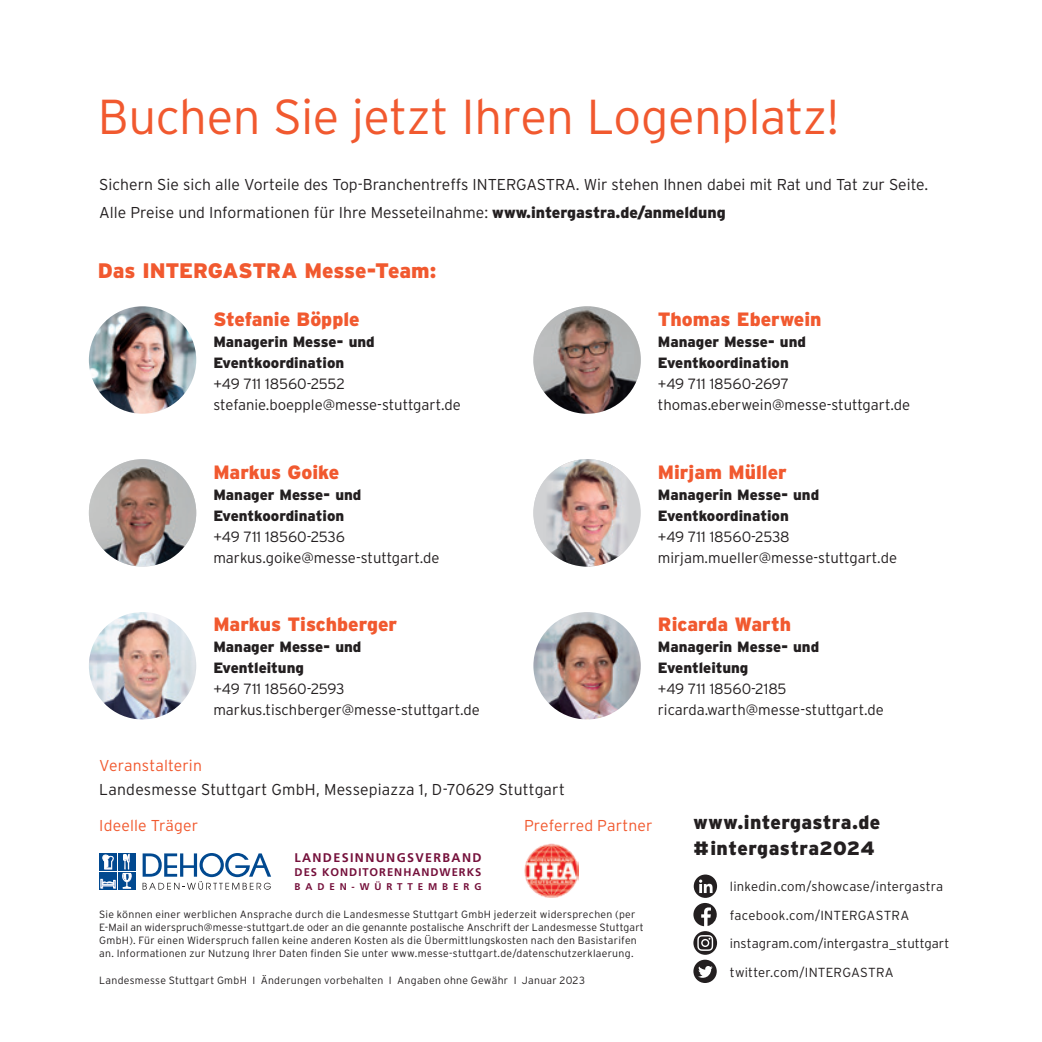
<style>
.page{position:relative;width:1042px;height:1042px;background:#fff}
.page>*{position:absolute;margin:0;border:0;box-sizing:border-box;transform-origin:0 0}
.Zwischenhead{font:300 49px "Interstate";letter-spacing:-.01em;color:#f1592f}
.Overhead{font:900 21px "Interstate";letter-spacing:-.005em;color:#f1592f}
.t1{font:900 19.25px "Interstate";color:#f1592f}
.t2{font:900 19.25px "Interstate";letter-spacing:.02em;color:#231f20}
.t3{font:300 15.75px/28px "Interstate";color:#231f20}
.t4{font:300 15.75px "Interstate";letter-spacing:.01em;color:#f1592f}
.t5{font:300 14.88px "Interstate";color:#231f20}
.t6{font:900 14.88px/21px "Interstate";color:#231f20}
.Copy{font:300 13.12px "Interstate";letter-spacing:.01em;color:#231f20}
.t7{font:700 12.6px "Frutiger LT Std";letter-spacing:.11em;color:#75103b}
.t8{font:700 11.2px "Frutiger LT Std";letter-spacing:.09em;color:#75103b}
.t9{font:300 10.5px/13.1px "Interstate";letter-spacing:.025em;color:#231f20}
.t10{font:700 9.8px "Frutiger LT Std";letter-spacing:.5em;color:#75103b}
.s1{font-weight:900}
</style>
<div class="page">
<img style="left:89px;top:612px;width:107px;height:107px;border-radius:54px">
<div style="left:99px;top:853px;width:18px;height:18px;background:#014990"></div>
<div style="left:118px;top:853px;width:18px;height:18px;background:#014990"></div>
<div style="left:99px;top:872px;width:18px;height:17px;background:#014990"></div>
<svg style="left:100px;top:879px;width:16px;height:10px"></svg>
<div style="left:118px;top:872px;width:18px;height:17px;background:#014990"></div>
<svg style="left:102px;top:854px;width:12px;height:16px"></svg>
<svg style="left:122px;top:854px;width:10px;height:34px"></svg>
<svg style="left:143px;top:853px;width:128px;height:37px"></svg>
<img style="left:525px;top:843px;width:53px;height:54px">
<img style="left:89px;top:306px;width:107px;height:108px;border-radius:54px">
<img style="left:533px;top:306px;width:108px;height:108px;border-radius:54px">
<div style="left:533px;top:459px;width:108px;height:107px;background:#d1d2d4;border-radius:50%"></div>
<img style="left:544px;top:459px;width:86px;height:107px">
<svg style="left:693px;top:959px;width:24px;height:24px"></svg>
<svg style="left:693px;top:931px;width:24px;height:24px"></svg>
<svg style="left:697px;top:935px;width:16px;height:16px"></svg>
<svg style="left:693px;top:874px;width:24px;height:52px"></svg>
<img style="left:89px;top:459px;width:107px;height:107px;border-radius:54px">
<img style="left:533px;top:612px;width:108px;height:107px;border-radius:54px">
<p class="Zwischenhead" style="left:98px;top:87px;width:743px">Buchen Sie jetzt Ihren Logenplatz!</p>
<p class="t3" style="left:99px;top:170px;width:830px">Sichern Sie sich alle Vorteile des Top-Branchentreffs INTERGASTRA. Wir stehen Ihnen dabei mit Rat und Tat zur Seite.<br>Alle Preise und Informationen für Ihre Messeteilnahme: <span class="s1">www.intergastra.de/anmeldung</span></p>
<p class="Overhead" style="left:98px;top:258px;width:340px">Das INTERGASTRA Messe-Team:</p>
<p class="t1" style="left:213px;top:307px;width:148px">Stefanie Böpple</p>
<p class="t6" style="left:213px;top:331px;width:163px">Managerin Messe- und<br>Eventkoordination</p>
<p class="t5" style="left:213px;top:374px;width:133px">+49 711 18560-2552</p>
<p class="t5" style="left:213px;top:395px;width:249px">stefanie.boepple@messe-stuttgart.de</p>
<p class="t1" style="left:213px;top:460px;width:127px">Markus Goike</p>
<p class="t6" style="left:213px;top:484px;width:150px">Manager Messe- und<br>Eventkoordination</p>
<p class="t5" style="left:213px;top:527px;width:133px">+49 711 18560-2536</p>
<p class="t5" style="left:213px;top:548px;width:228px">markus.goike@messe-stuttgart.de</p>
<p class="t1" style="left:213px;top:613px;width:185px">Markus Tischberger</p>
<p class="t6" style="left:213px;top:636px;width:150px">Manager Messe- und<br>Eventleitung</p>
<p class="t5" style="left:213px;top:680px;width:133px">+49 711 18560-2593</p>
<p class="t5" style="left:213px;top:701px;width:268px">markus.tischberger@messe-stuttgart.de</p>
<p class="t4" style="left:99px;top:756px;width:104px">Veranstalterin</p>
<p class="t3" style="left:99px;top:776px;width:467px">Landesmesse Stuttgart GmbH, Messepiazza 1, D-70629 Stuttgart</p>
<p class="t1" style="left:658px;top:307px;width:165px">Thomas Eberwein</p>
<p class="t6" style="left:658px;top:331px;width:150px">Manager Messe- und<br>Eventkoordination</p>
<p class="t5" style="left:658px;top:374px;width:133px">+49 711 18560-2697</p>
<p class="t5" style="left:658px;top:395px;width:254px">thomas.eberwein@messe-stuttgart.de</p>
<p class="t1" style="left:658px;top:460px;width:130px">Mirjam Müller</p>
<p class="t6" style="left:658px;top:484px;width:163px">Managerin Messe- und<br>Eventkoordination</p>
<p class="t5" style="left:658px;top:527px;width:133px">+49 711 18560-2538</p>
<p class="t5" style="left:658px;top:548px;width:241px">mirjam.mueller@messe-stuttgart.de</p>
<p class="t1" style="left:658px;top:613px;width:135px">Ricarda Warth</p>
<p class="t6" style="left:658px;top:636px;width:163px">Managerin Messe- und<br>Eventleitung</p>
<p class="t5" style="left:658px;top:680px;width:130px">+49 711 18560-2185</p>
<p class="t5" style="left:658px;top:701px;width:227px">ricarda.warth@messe-stuttgart.de</p>
<p class="t4" style="left:99px;top:816px;width:101px">Ideelle Träger</p>
<p class="t4" style="left:524px;top:816px;width:130px">Preferred Partner</p>
<p class="t7" style="left:294px;top:850px;width:189px">LANDESINNUNGSVERBAND</p>
<p class="t8" style="left:295px;top:865px;width:188px">DES KONDITORENHANDWERKS</p>
<p class="t10" style="left:294px;top:880px;width:188px">BADEN-WÜRTTEMBERG</p>
<p class="t9" style="left:99px;top:907px;width:546px">Sie können einer werblichen Ansprache durch die Landesmesse Stuttgart GmbH jederzeit widersprechen (per E-Mail an widerspruch@messe-stuttgart.de oder an die genannte postalische Anschrift der Landesmesse Stuttgart GmbH). Für einen Widerspruch fallen keine anderen Kosten als die Übermittlungskosten nach den Basistarifen an. Informationen zur Nutzung Ihrer Daten finden Sie unter www.messe-stuttgart.de/datenschutzerklaerung.</p>
<p class="t9" style="left:99px;top:973px;width:487px">Landesmesse Stuttgart GmbH I Änderungen vorbehalten I Angaben ohne Gewähr I Januar 2023</p>
<p class="t2" style="left:693px;top:811px;width:188px">www.intergastra.de</p>
<p class="t2" style="left:693px;top:836px;width:183px">#intergastra2024</p>
<p class="Copy" style="left:730px;top:879px;width:215px">linkedin.com/showcase/intergastra</p>
<p class="Copy" style="left:730px;top:907px;width:181px">facebook.com/INTERGASTRA</p>
<p class="Copy" style="left:730px;top:935px;width:221px">instagram.com/intergastra_stuttgart</p>
<p class="Copy" style="left:730px;top:964px;width:165px">twitter.com/INTERGASTRA</p>
</div>
